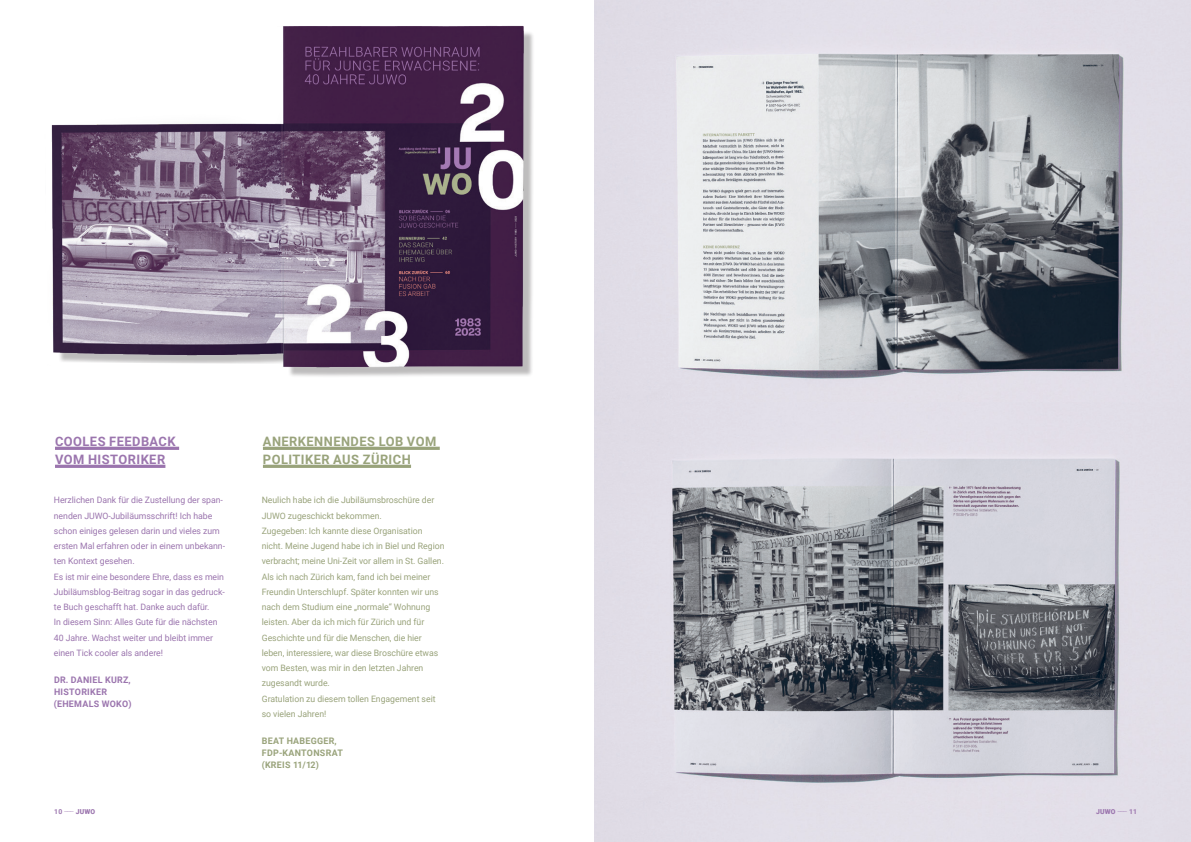
<style>
.page{position:relative;width:1191px;height:842px;background:#fff}
.page>*{position:absolute;margin:0;border:0;box-sizing:border-box;transform-origin:0 0}
.t1{font:700 13px/18px "Roboto";letter-spacing:.035em;color:#99a37b}
.t2{font:700 13px/18px "Roboto";letter-spacing:.035em;color:#9b75ae}
.t3{font:700 9px/12px "Roboto";letter-spacing:.03em;color:#99a37b}
.t4{font:700 9px/12px "Roboto";letter-spacing:.03em;color:#9b75ae}
.t5{font:8.8px/15.3px "Roboto";letter-spacing:-.005em;color:#99a37b}
.t6{font:8.8px/15.3px "Roboto";letter-spacing:-.005em;color:#9b75ae}
.t7{font:900 6.8px "Roboto";letter-spacing:.025em;color:#9b75ae}
.s1{font-weight:700}
.s2{font-weight:300}
</style>
<div class="page">
<img style="left:595px;top:0;width:596px;height:402px">
<img style="left:595px;top:402px;width:596px;height:440px">
<img style="left:51px;top:0;width:544px;height:452px">
<hr style="left:263px;top:447px;width:177px;height:3px;background:#99a37b">
<hr style="left:263px;top:465px;width:148px;height:3px;background:#99a37b">
<div style="left:0;top:0;width:277px;height:78px;background:#fff"></div>
<hr style="left:55px;top:447px;width:124px;height:3px;background:#9b75ae">
<hr style="left:55px;top:465px;width:110px;height:3px;background:#9b75ae">
<svg style="left:51px;top:362px;width:248px;height:34px"></svg>
<h1 class="t2" style="left:55px;top:431px;width:122px">COOLES FEEDBACK<br>VOM HISTORIKER</h1>
<p class="t6" style="left:54px;top:492px;width:173px">Herzlichen Dank für die Zustellung der span&shy;nenden JUWO-Jubiläumsschrift! Ich habe schon einiges gelesen darin und vieles zum ersten Mal erfahren oder in einem unbekann&shy;ten Kontext gesehen.<br>Es ist mir eine besondere Ehre, dass es mein Jubiläumsblog-Beitrag sogar in das gedruck&shy;te Buch geschafft hat. Danke auch dafür.<br>In diesem Sinn: Alles Gute für die nächsten 40 Jahre. Wachst weiter und bleibt immer einen Tick cooler als andere!</p>
<p class="t4" style="left:54px;top:673px;width:79px">DR. DANIEL KURZ,<br>HISTORIKER (EHEMALS WOKO)</p>
<h1 class="t1" style="left:263px;top:431px;width:175px">ANERKENNENDES LOB VOM<br>POLITIKER AUS ZÜRICH</h1>
<p class="t5" style="left:262px;top:492px;width:184px">Neulich habe ich die Jubiläumsbroschüre der JUWO zugeschickt bekommen.<br>Zugegeben: Ich kannte diese Organisation nicht. Meine Jugend habe ich in Biel und Region verbracht; meine Uni-Zeit vor allem in St. Gallen.<br>Als ich nach Zürich kam, fand ich bei meiner Freundin Unterschlupf. Später konnten wir uns nach dem Studium eine „normale“ Wohnung leisten. Aber da ich mich für Zürich und für Geschichte und für die Menschen, die hier leben, interessiere, war diese Broschüre etwas vom Besten, was mir in den letzten Jahren zugesandt wurde.<br>Gratulation zu diesem tollen Engagement seit so vielen Jahren!</p>
<p class="t3" style="left:262px;top:734px;width:83px">BEAT HABEGGER,<br>FDP-KANTONSRAT (KREIS 11/12)</p>
<p class="t7" style="left:54px;top:807px;width:42px"><span class="s1">10</span> <span class="s2">–––</span> JUWO</p>
<p class="t7" style="left:1096px;top:807px;width:42px">JUWO <span class="s2">–––</span> <span class="s1">11</span></p>
</div>
